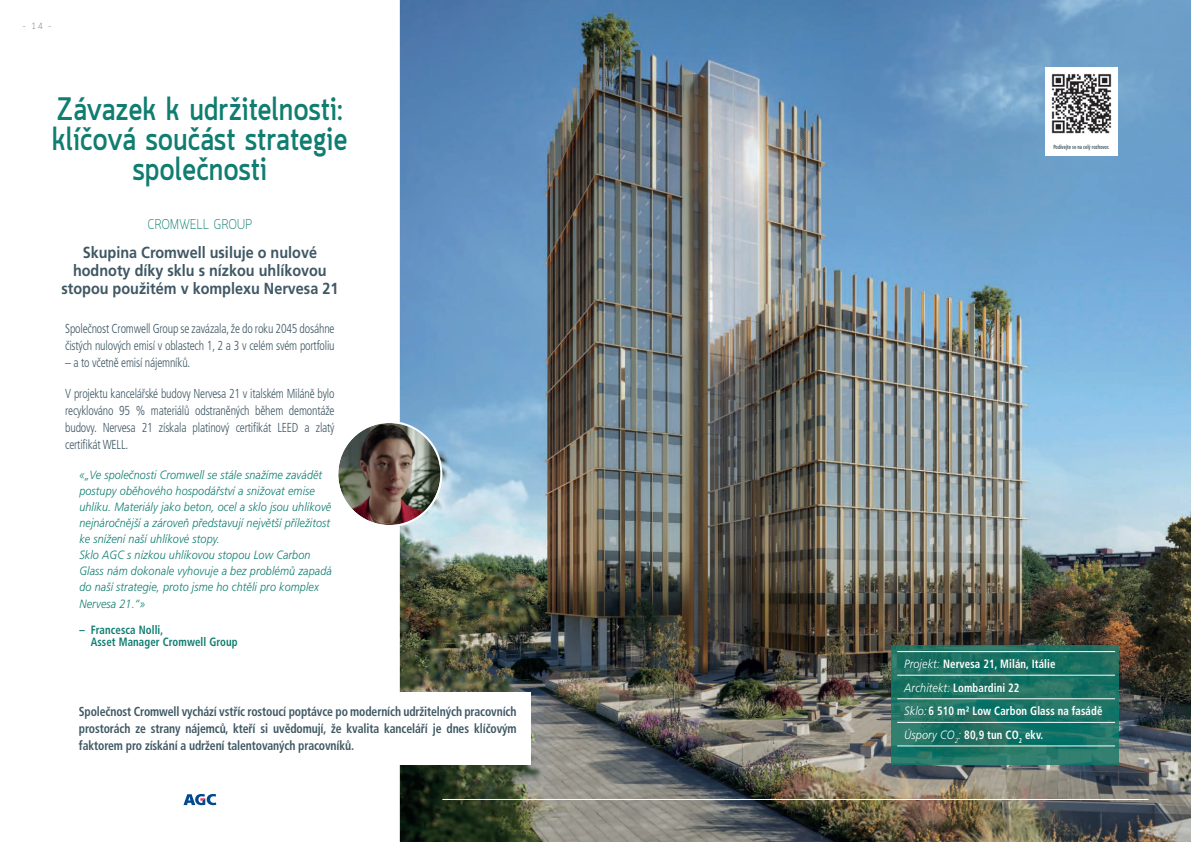
<style>
.page{position:relative;width:1191px;height:842px;background:#fff}
.page>*{position:absolute;margin:0;border:0;box-sizing:border-box;transform-origin:0 0}
.t1{font:700 32px/30px "Quark";letter-spacing:.02em;color:#0f7d70;text-align:center;scale:.9 1}
.t2{font:700 16px/18px "Frutiger CE";color:#3f5864;text-align:center;scale:.9 1}
.t3{font:300 14px "Quark";letter-spacing:.03em;color:#0f7d70;scale:.9 1}
.t4{font:300 condensed 13px/17px "Frutiger CE";letter-spacing:-.015em;color:#3f5864;scale:.9 1}
.t5{font:700 condensed 13px/17px "Frutiger CE";letter-spacing:-.01em;color:#3f5864;text-align:justify;scale:.9 1}
.t6{font:italic 300 12px/16.1px "Frutiger CE";letter-spacing:.01em;color:#0f7d70;scale:.9 1}
.t7{font:700 condensed 12px/23.6px "Frutiger CE";letter-spacing:.01em;color:#fff;scale:.9 1}
.t8{font:700 condensed 12px/12px "Frutiger CE";letter-spacing:.01em;color:#0f7d70;scale:.9 1}
.t9{font:300 9px "Quark";color:#76787b}
.t10{font:700 condensed 6px "Frutiger CE";letter-spacing:-.01em;color:#3f5864;scale:.77 1}
.s1{font-weight:300;font-style:italic;font-stretch:normal}
</style>
<div class="page">
<img style="left:400px;top:0;width:791px;height:842px">
<hr style="left:442px;top:799px;width:706px;height:1px;background:#fff">
<img style="left:338px;top:423px;width:102px;height:102px;border-radius:51px">
<div style="left:336px;top:421px;width:106px;height:106px;border:2px solid #fff;border-radius:50%"></div>
<svg style="left:184px;top:793px;width:33px;height:13px"></svg>
<svg style="left:183px;top:794px;width:33px;height:11px"></svg>
<div style="left:65px;top:692px;width:466px;height:72px;background:#fff"></div>
<img style="left:1045px;top:67px;width:72px;height:72px">
<div style="left:1045px;top:139px;width:72px;height:17px;background:#fff"></div>
<img style="left:891px;top:646px;width:227px;height:118px">
<hr style="left:897px;top:675px;width:218px;height:1px;background:#fff">
<hr style="left:897px;top:698px;width:218px;height:1px;background:#fff">
<hr style="left:897px;top:722px;width:218px;height:1px;background:#fff">
<hr style="left:897px;top:651px;width:218px;height:1px;background:#fff">
<hr style="left:897px;top:746px;width:218px;height:1px;background:#fff">
<p class="t9" style="left:23px;top:21px;width:30px">– 14 –</p>
<h1 class="t1" style="left:52px;top:97px;width:329px">Závazek k udržitelnosti: klíčová součást strategie společnosti</h1>
<p class="t3" style="left:148px;top:216px;width:117px">CROMWELL GROUP</p>
<h2 class="t2" style="left:61px;top:244px;width:309px">Skupina Cromwell usiluje o nulové hodnoty díky sklu s nízkou uhlíkovou stopou použitém v komplexu Nervesa 21</h2>
<p class="t4" style="left:65px;top:320px;width:301px">Společnost Cromwell Group se zavázala, že do roku 2045 dosáhne čistých nulových emisí v oblastech 1, 2 a 3 v celém svém portfoliu</p>
<p class="t4" style="left:65px;top:354px;width:141px">– a to včetně emisí nájemníků.</p>
<p class="t4" style="left:65px;top:385px;width:301px;text-align:justify">V projektu kancelářské budovy Nervesa 21 v italském Miláně bylo recyklováno 95 % materiálů odstraněných během demontáže budovy. Nervesa 21 získala platinový certifikát LEED a zlatý certifikát WELL.</p>
<p class="t6" style="left:79px;top:467px;width:282px">«„Ve společnosti Cromwell se stále snažíme zavádět postupy oběhového hospodářství a snižovat emise uhlíku. Materiály jako beton, ocel a sklo jsou uhlíkově nejnáročnější a zároveň představují největší příležitost ke snížení naší uhlíkové stopy.<br>Sklo AGC s nízkou uhlíkovou stopou Low Carbon Glass nám dokonale vyhovuje a bez problémů zapadá do naší strategie, proto jsme ho chtěli pro komplex Nervesa 21.“»</p>
<p class="t8" style="left:91px;top:624px;width:165px;text-indent:-11px">– Francesca Nolli,<br>Asset Manager Cromwell Group</p>
<p class="t5" style="left:79px;top:703px;width:488px">Společnost Cromwell vychází vstříc rostoucí poptávce po moderních udržitelných pracovních prostorách ze strany nájemců, kteří si uvědomují, že kvalita kanceláří je dnes klíčovým faktorem pro získání a udržení talentovaných pracovníků.</p>
<p class="t10" style="left:1053px;top:144px;width:74px">Podívejte se na celý rozhovor.</p>
<p class="t7" style="left:904px;top:652px;width:222px"><span class="s1">Projekt:</span> Nervesa 21, Milán, Itálie<br><span class="s1">Architekt:</span> Lombardini 22<br><span class="s1">Sklo:</span> 6 510 m² Low Carbon Glass na fasádě<br><span class="s1">Úspory CO</span><sub>2</sub><span class="s1">:</span> 80,9 tun CO<sub>2</sub> ekv.</p>
</div>
